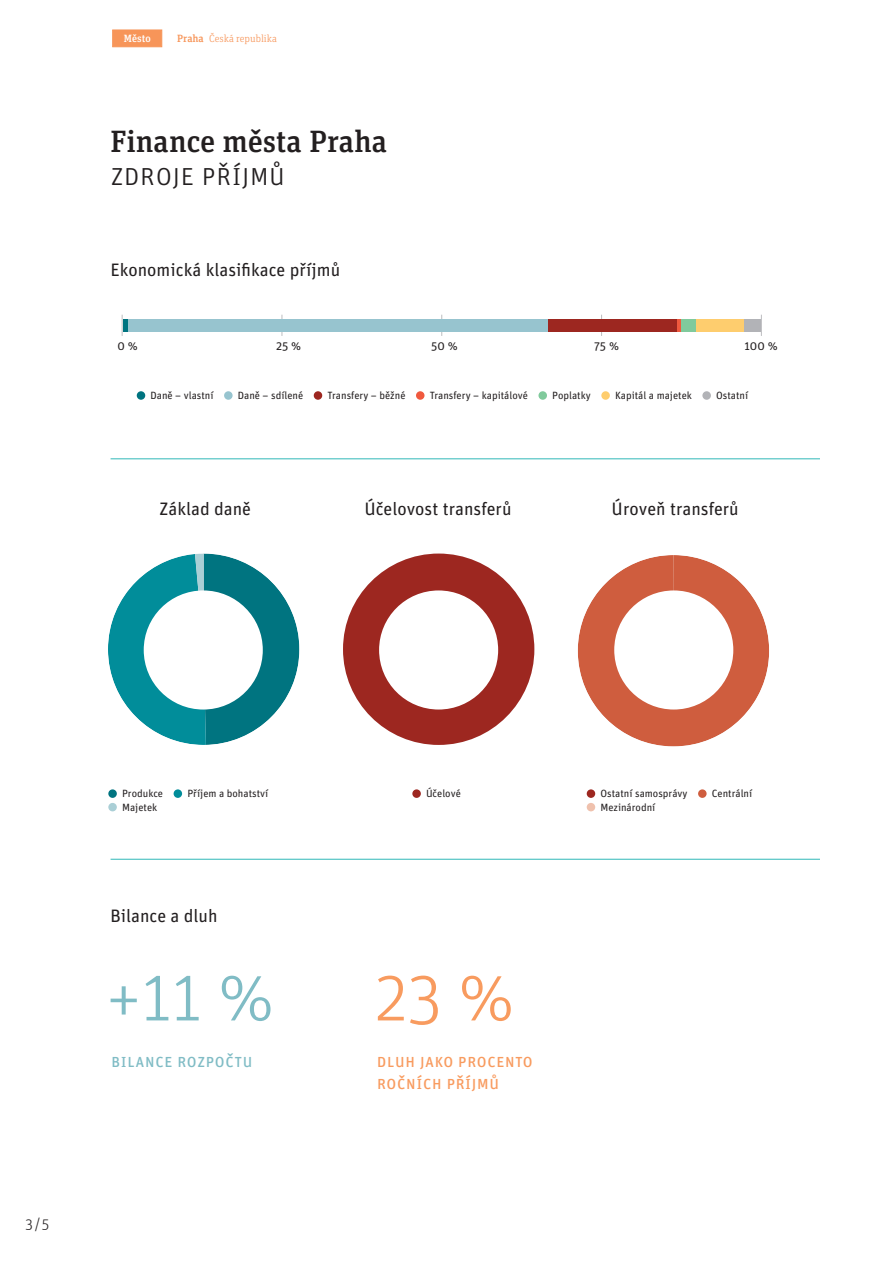
<style>
.page{position:relative;width:893px;height:1263px;background:#fff}
.page>*{position:absolute;margin:0;border:0;box-sizing:border-box;transform-origin:0 0}
.t1{font:300 69.45px "Unit Pro";color:#80bcc5}
.t2{font:300 69.45px "Unit Pro";color:#f89b5f}
.Obálka{font:500 30.75px/33px "Unit Slab Pro";color:#231f20}
.t3{font:18px "Unit Pro";color:#231f20}
.t4{font:18px/21.6px "Unit Pro";color:#f89b5f}
.t5{font:18px "Unit Pro";color:#80bcc5}
.Obálka-2{font:300 15px "Unit Pro";color:#231f20}
.t6{font:12px "Unit Pro";color:#231f20}
.Legenda_2{font:10.5px "Unit Pro";color:#231f20}
.Obálka-3{font:300 10.5px "Unit Slab Pro";color:#f79559}
.Obálka-4{font:500 10.5px "Unit Slab Pro";letter-spacing:.005em;color:#fff}
.s1{font-weight:500}
.s2{font-family:"Unit Pro";font-weight:300}
</style>
<div class="page">
<hr style="left:111px;top:459px;width:709px;height:1px;background:#30b8b8">
<hr style="left:111px;top:859px;width:709px;height:1px;background:#30b8b8">
<div style="left:112px;top:30px;width:50px;height:17px;background:#f79559"></div>
<svg style="left:761px;top:315px;width:1px;height:21px"></svg>
<div style="left:123px;top:319px;width:6px;height:13px;background:#007480"></div>
<div style="left:129px;top:319px;width:419px;height:13px;background:#97c4cf"></div>
<div style="left:548px;top:319px;width:129px;height:13px;background:#9d2720"></div>
<hr style="left:677px;top:319px;width:4px;height:13px;background:#f0593e">
<div style="left:681px;top:319px;width:15px;height:13px;background:#80ca9c"></div>
<div style="left:696px;top:319px;width:49px;height:13px;background:#fecd6e"></div>
<div style="left:745px;top:319px;width:16px;height:13px;background:#b2b3b7"></div>
<div style="left:137px;top:391px;width:8px;height:9px;background:#007480;border-radius:50%"></div>
<div style="left:224px;top:391px;width:9px;height:9px;background:#97c4cf;border-radius:50%"></div>
<div style="left:314px;top:391px;width:8px;height:9px;background:#9d2720;border-radius:50%"></div>
<div style="left:416px;top:391px;width:8px;height:9px;background:#f0593e;border-radius:50%"></div>
<div style="left:538px;top:391px;width:9px;height:9px;background:#80ca9c;border-radius:50%"></div>
<div style="left:601px;top:391px;width:9px;height:9px;background:#fecd6e;border-radius:50%"></div>
<div style="left:702px;top:391px;width:9px;height:9px;background:#b2b3b7;border-radius:50%"></div>
<svg style="left:122px;top:315px;width:1px;height:21px"></svg>
<div style="left:108px;top:789px;width:9px;height:9px;background:#007480;border-radius:50%"></div>
<div style="left:174px;top:789px;width:8px;height:9px;background:#018d9a;border-radius:50%"></div>
<div style="left:108px;top:803px;width:9px;height:8px;background:#aacfd6;border-radius:50%"></div>
<div style="left:412px;top:789px;width:9px;height:9px;background:#9d2720;border-radius:50%"></div>
<div style="left:587px;top:789px;width:8px;height:9px;background:#9d2720;border-radius:50%"></div>
<div style="left:698px;top:789px;width:9px;height:9px;background:#cf5d3e;border-radius:50%"></div>
<div style="left:587px;top:803px;width:8px;height:8px;background:#efc1ad;border-radius:50%"></div>
<svg style="left:578px;top:555px;width:191px;height:191px"></svg>
<svg style="left:343px;top:554px;width:191px;height:191px"></svg>
<svg style="left:108px;top:554px;width:191px;height:191px"></svg>
<div style="left:144px;top:590px;width:119px;height:119px;background:#fff;border-radius:50%"></div>
<div style="left:379px;top:590px;width:119px;height:119px;background:#fff;border-radius:50%"></div>
<div style="left:614px;top:590px;width:119px;height:119px;background:#fff;border-radius:50%"></div>
<p class="Obálka-4" style="left:124px;top:31px;width:29px">Město</p>
<p class="Obálka-3" style="left:177px;top:31px;width:101px"><span class="s1">Praha</span> Česká republika</p>
<p class="Obálka" style="left:111px;top:123px;width:278px">Finance města Praha <span class="s2">zdroje příjmů</span></p>
<p class="t3" style="left:111px;top:257px;width:231px">Ekonomická klasifikace příjmů</p>
<p class="t6" style="left:118px;top:337px;width:22px">0 %</p>
<p class="t6" style="left:276px;top:337px;width:27px">25 %</p>
<p class="t6" style="left:431px;top:337px;width:28px">50 %</p>
<p class="t6" style="left:594px;top:337px;width:26px">75 %</p>
<p class="t6" style="left:744px;top:337px;width:35px">100 %</p>
<p class="Legenda_2" style="left:150px;top:388px;width:65px">Daně – vlastní</p>
<p class="Legenda_2" style="left:238px;top:388px;width:67px">Daně – sdílené</p>
<p class="Legenda_2" style="left:327px;top:388px;width:80px">Transfery – běžné</p>
<p class="Legenda_2" style="left:430px;top:388px;width:100px">Transfery – kapitálové</p>
<p class="Legenda_2" style="left:552px;top:388px;width:40px">Poplatky</p>
<p class="Legenda_2" style="left:615px;top:388px;width:78px">Kapitál a majetek</p>
<p class="Legenda_2" style="left:716px;top:388px;width:34px">Ostatní</p>
<p class="t3" style="left:160px;top:496px;width:93px">Základ daně</p>
<p class="t3" style="left:364px;top:496px;width:149px">Účelovost transferů</p>
<p class="t3" style="left:612px;top:496px;width:129px">Úroveň transferů</p>
<p class="Obálka-2" style="left:26px;top:1214px;width:25px">3/5</p>
<p class="Legenda_2" style="left:122px;top:786px;width:43px">Produkce</p>
<p class="Legenda_2" style="left:187px;top:786px;width:83px">Příjem a bohatství</p>
<p class="Legenda_2" style="left:122px;top:800px;width:37px">Majetek</p>
<p class="t3" style="left:111px;top:903px;width:109px">Bilance a dluh</p>
<p class="Legenda_2" style="left:426px;top:786px;width:36px">Účelové</p>
<p class="Legenda_2" style="left:600px;top:786px;width:89px">Ostatní samosprávy</p>
<p class="Legenda_2" style="left:712px;top:786px;width:42px">Centrální</p>
<p class="Legenda_2" style="left:600px;top:800px;width:57px">Mezinárodní</p>
<p class="t1" style="left:106px;top:951px;width:170px">+11 %</p>
<p class="t2" style="left:375px;top:951px;width:141px">23 %</p>
<p class="t5" style="left:111px;top:1048px;width:143px">bilance rozpočtu</p>
<p class="t4" style="left:377px;top:1049px;width:158px">dluh jako procento ročních příjmů</p>
</div>
